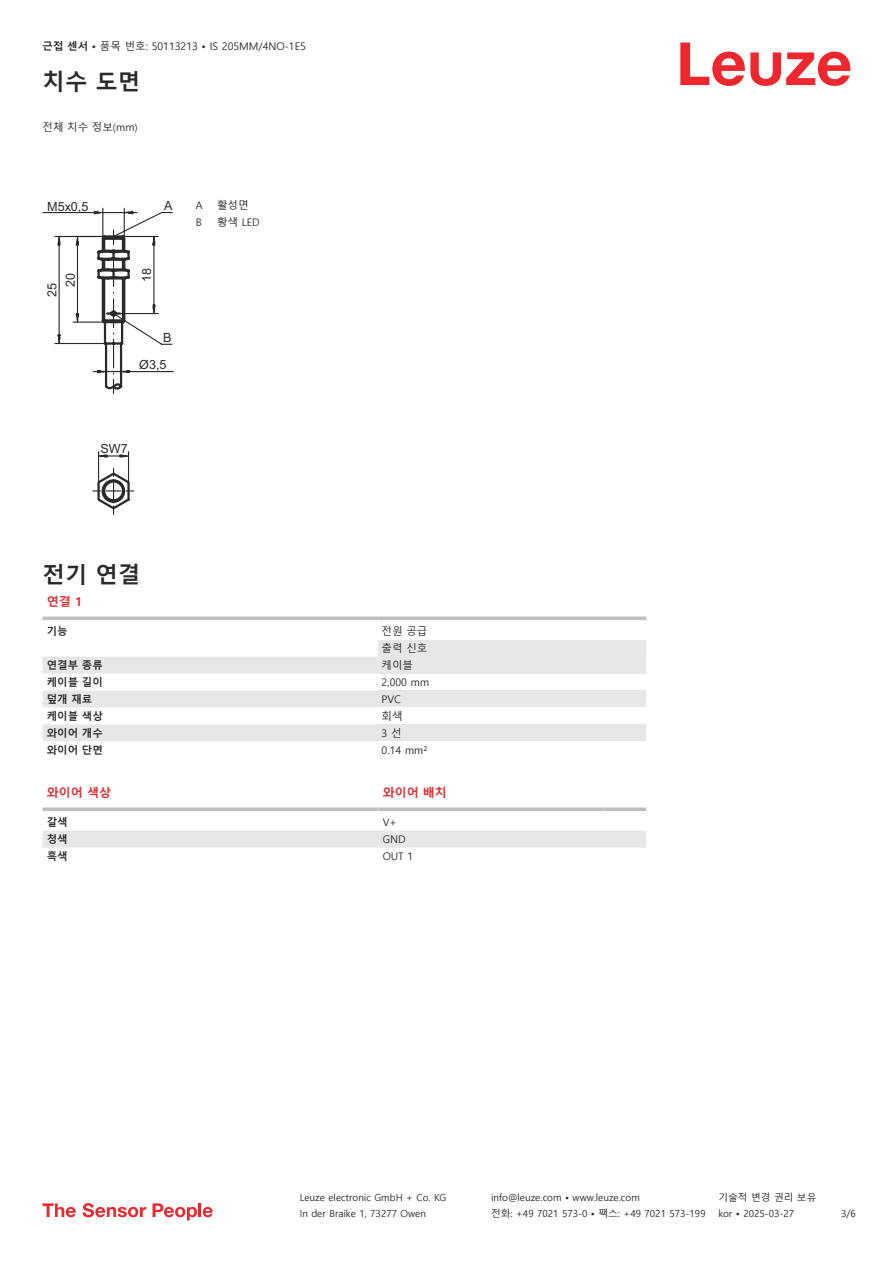
<style>
.page{position:relative;width:893px;height:1263px;background:#fff}
.page>*{position:absolute;margin:0;border:0;box-sizing:border-box;transform-origin:0 0}
.t1{font:700 22.5px "Malgun Gothic";color:#2b292a}
.t2{font:12.6px/18.1px "Arial";color:#2b292a}
.t3{font:700 12px "Malgun Gothic";color:#db2a30}
.t4{font:10.5px/17px "Malgun Gothic";color:#2b292a}
.t5{font:700 10.5px "Malgun Gothic";color:#2b292a}
.t6{font:9.75px "Malgun Gothic";color:#2b292a}
.s1{font-weight:700}
</style>
<div class="page">
<svg style="left:680px;top:43px;width:170px;height:43px"></svg>
<svg style="left:43px;top:657px;width:335px;height:84px;fill:#e6e7e9"></svg>
<svg style="left:43px;top:616px;width:335px;height:4px"></svg>
<svg style="left:378px;top:616px;width:268px;height:4px"></svg>
<div style="left:378px;top:640px;width:268px;height:17px;background:#e6e7e9"></div>
<div style="left:378px;top:657px;width:268px;height:17px;background:#e6e7e9"></div>
<div style="left:378px;top:690px;width:268px;height:17px;background:#e6e7e9"></div>
<div style="left:378px;top:724px;width:268px;height:17px;background:#e6e7e9"></div>
<div style="left:43px;top:831px;width:603px;height:17px;background:#e6e7e9"></div>
<svg style="left:43px;top:807px;width:335px;height:4px"></svg>
<svg style="left:378px;top:807px;width:226px;height:4px"></svg>
<svg style="left:604px;top:807px;width:42px;height:4px"></svg>
<svg style="left:43px;top:1203px;width:33px;height:14px"></svg>
<svg style="left:83px;top:1203px;width:63px;height:14px"></svg>
<svg style="left:153px;top:1203px;width:44px;height:17px"></svg>
<hr style="left:198px;top:1203px;width:3px;height:14px;background:#ed272d">
<svg style="left:203px;top:1207px;width:10px;height:10px"></svg>
<svg style="left:43px;top:207px;width:131px;height:308px"></svg>
<p class="t4" style="left:43px;top:38px;width:265px"><span class="s1">근접 센서 •</span> 품목 번호: 50113213 <span class="s1">•</span> IS 205MM/4NO-1E5</p>
<h1 class="t1" style="left:43px;top:69px;width:99px">치수 도면</h1>
<p class="t4" style="left:43px;top:118px;width:97px">전체 치수 정보(mm)</p>
<p class="t2" style="left:47px;top:198px;width:43px">M5x0,5</p>
<p class="t2" style="left:164px;top:197px;width:10px">A</p>
<p class="t2" style="left:44px;top:287px;width:16px;text-indent:-10px;rotate:-90deg">25<br>20</p>
<p class="t2" style="left:138px;top:282px;width:16px;rotate:-90deg">18</p>
<p class="t2" style="left:163px;top:329px;width:10px">B</p>
<p class="t2" style="left:139px;top:356px;width:29px">Ø3,5</p>
<p class="t4" style="left:196px;top:197px;width:8px">A</p>
<p class="t4" style="left:217px;top:197px;width:33px">활성면</p>
<p class="t4" style="left:196px;top:214px;width:8px">B</p>
<p class="t4" style="left:217px;top:214px;width:44px">황색 LED</p>
<p class="t2" style="left:100px;top:440px;width:29px">SW7</p>
<h1 class="t1" style="left:43px;top:561px;width:99px">전기 연결</h1>
<p class="t3" style="left:47px;top:594px;width:37px">연결 1</p>
<p class="t5" style="left:47px;top:625px;width:22px">기능</p>
<p class="t4" style="left:382px;top:623px;width:47px">전원 공급 출력 신호</p>
<p class="t5" style="left:47px;top:659px;width:58px">연결부 종류</p>
<p class="t4" style="left:382px;top:657px;width:33px">케이블</p>
<p class="t5" style="left:47px;top:676px;width:58px">케이블 길이</p>
<p class="t4" style="left:382px;top:674px;width:49px">2,000 mm</p>
<p class="t5" style="left:47px;top:693px;width:47px">덮개 재료</p>
<p class="t4" style="left:382px;top:691px;width:21px">PVC</p>
<p class="t5" style="left:47px;top:710px;width:58px">케이블 색상</p>
<p class="t4" style="left:382px;top:708px;width:22px">회색</p>
<p class="t5" style="left:47px;top:726px;width:58px">와이어 개수</p>
<p class="t4" style="left:382px;top:724px;width:21px">3 선</p>
<p class="t5" style="left:47px;top:743px;width:58px">와이어 단면</p>
<p class="t4" style="left:382px;top:741px;width:47px">0.14 mm²</p>
<p class="t3" style="left:47px;top:785px;width:66px">와이어 색상</p>
<p class="t3" style="left:383px;top:785px;width:66px">와이어 배치</p>
<p class="t5" style="left:47px;top:816px;width:22px">갈색</p>
<p class="t4" style="left:383px;top:814px;width:16px">V+</p>
<p class="t5" style="left:47px;top:833px;width:22px">청색</p>
<p class="t4" style="left:383px;top:831px;width:24px">GND</p>
<p class="t5" style="left:47px;top:850px;width:22px">흑색</p>
<p class="t4" style="left:383px;top:848px;width:32px">OUT 1</p>
<p class="t6" style="left:300px;top:1192px;width:148px">Leuze electronic GmbH + Co. KG</p>
<p class="t6" style="left:491px;top:1192px;width:150px">info@leuze.com • www.leuze.com</p>
<p class="t6" style="left:718px;top:1192px;width:100px">기술적 변경 권리 보유</p>
<p class="t6" style="left:300px;top:1208px;width:128px">In der Braike 1, 73277 Owen</p>
<p class="t6" style="left:491px;top:1208px;width:216px">전화: +49 7021 573-0 • 팩스: +49 7021 573-199</p>
<p class="t6" style="left:718px;top:1208px;width:77px">kor • 2025-03-27</p>
<p class="t6" style="left:841px;top:1208px;width:16px">3/6</p>
</div>
